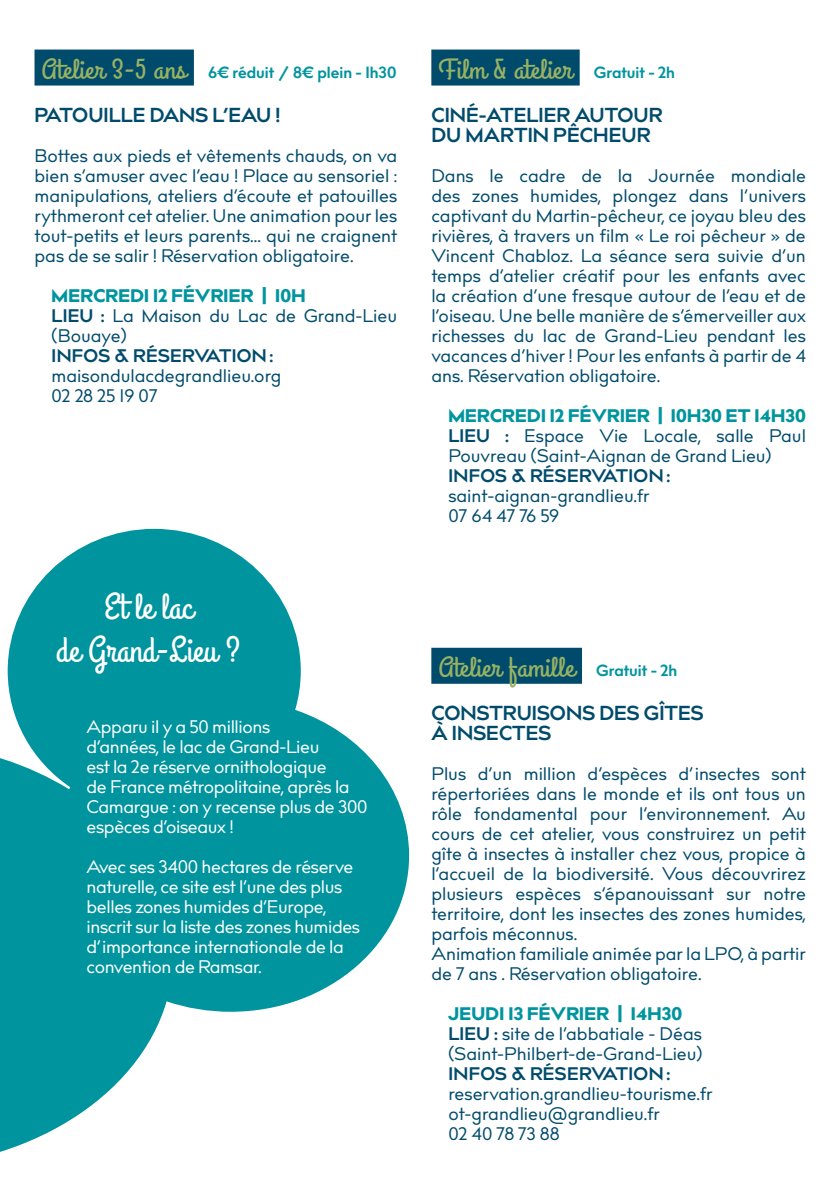
<style>
.page{position:relative;width:840px;height:1191px;background:#fff}
.page>*{position:absolute;margin:0;border:0;box-sizing:border-box;transform-origin:0 0}
.t1{font:36px "Grand Hotel";color:#fff}
.t2{font:28px "Grand Hotel";letter-spacing:.01em;color:#98b263;scale:1.1 1}
.DESCRIPTION{font:700 20px "billcorporatemedium";letter-spacing:.005em;color:#004b6c}
.t3{font:18px/20px "billcorporatemedium";color:#004b6c;text-align:justify}
.t4{font:18px/20px "billcorporatemedium";letter-spacing:-.02em;color:#fff}
.t5{font:18px "billcorporatemedium super";letter-spacing:.02em;color:#00949e}
.t6{font:700 18px "billcorporatemedium";letter-spacing:.02em;color:#004b6c}
.t7{font:700 16px "billcorporatemedium";color:#00949e}
.s1{font-family:"Grand Hotel";font-weight:400;font-size:28px;color:#98b263}
.s2{font-weight:700}
.s3{font-family:"billcorporatemedium";font-weight:700;font-size:16px;color:#00949e}
</style>
<div class="page">
<svg style="left:0;top:529px;width:409px;height:623px;fill:#00949e"></svg>
<div style="left:34px;top:50px;width:160px;height:36px;background:#004b6c"></div>
<div style="left:431px;top:50px;width:148px;height:36px;background:#004b6c"></div>
<div style="left:431px;top:648px;width:150px;height:36px;background:#004b6c"></div>
<p class="t7" style="left:42px;top:61px;width:356px"><span class="s1">Atelier 3-5 ans</span> 6€ réduit / 8€ plein - 1h30</p>
<p class="DESCRIPTION" style="left:35px;top:100px;width:247px">PATOUILLE DANS L’EAU !</p>
<p class="t3" style="left:34px;top:146px;width:364px">Bottes aux pieds et vêtements chauds, on va bien s’amuser avec l’eau ! Place au sensoriel : manipulations, ateliers d’écoute et patouilles rythmeront cet atelier. Une animation pour les tout-petits et leurs parents... qui ne craignent pas de se salir ! Réservation obligatoire.</p>
<p class="t5" style="left:52px;top:282px;width:255px">MERCREDI 12 FÉVRIER | 10H</p>
<p class="t3" style="left:51px;top:306px;width:347px"><span class="s2">LIEU :</span> La Maison du Lac de Grand-Lieu (Bouaye)</p>
<p class="t6" style="left:52px;top:342px;width:223px">INFOS &amp; RÉSERVATION :</p>
<p class="t3" style="left:51px;top:366px;width:231px">maisondulacdegrandlieu.org</p>
<p class="t3" style="left:51px;top:386px;width:107px">02 28 25 19 07</p>
<p class="t1" style="left:104px;top:584px;width:90px">Et le lac</p>
<p class="t1" style="left:56px;top:627px;width:186px">de Grand-Lieu ?</p>
<p class="t4" style="left:86px;top:717px;width:185px">Apparu il y a 50 millions</p>
<p class="t4" style="left:86px;top:737px;width:234px">d’années, le lac de Grand-Lieu</p>
<p class="t4" style="left:86px;top:757px;width:282px">est la 2e réserve ornithologique<br>de France métropolitaine, après la<br>Camargue : on y recense plus de 300</p>
<p class="t4" style="left:86px;top:817px;width:148px">espèces d’oiseaux !</p>
<p class="t4" style="left:86px;top:857px;width:275px">Avec ses 3400 hectares de réserve naturelle, ce site est l’une des plus belles zones humides d’Europe, inscrit sur la liste des zones humides d’importance internationale de la convention de Ramsar.</p>
<p class="t2" style="left:438px;top:51px;width:216px">Film &amp; atelier <span class="s3">Gratuit - 2h</span></p>
<p class="DESCRIPTION" style="left:431px;top:100px;width:232px">CINÉ-ATELIER AUTOUR</p>
<p class="DESCRIPTION" style="left:431px;top:120px;width:220px">DU MARTIN PÊCHEUR</p>
<p class="t3" style="left:431px;top:166px;width:376px">Dans le cadre de la Journée mondiale des zones humides, plongez dans l’univers captivant du Martin-pêcheur, ce joyau bleu des rivières, à travers un film « Le roi pêcheur » de Vincent Chabloz. La séance sera suivie d’un temps d’atelier créatif pour les enfants avec la création d’une fresque autour de l’eau et de l’oiseau. Une belle manière de s’émerveiller aux richesses du lac de Grand-Lieu pendant les vacances d’hiver ! Pour les enfants à partir de 4 ans. Réservation obligatoire.</p>
<p class="t5" style="left:448px;top:402px;width:358px">MERCREDI 12 FÉVRIER | 10H30 ET 14H30</p>
<p class="t3" style="left:448px;top:426px;width:359px"><span class="s2">LIEU :</span> Espace Vie Locale, salle Paul<br>Pouvreau (Saint-Aignan de Grand Lieu)</p>
<p class="t6" style="left:448px;top:462px;width:223px">INFOS &amp; RÉSERVATION :</p>
<p class="t3" style="left:448px;top:486px;width:202px">saint-aignan-grandlieu.fr</p>
<p class="t3" style="left:448px;top:506px;width:112px">07 64 47 76 59</p>
<p class="t2" style="left:438px;top:649px;width:218px">Atelier famille <span class="s3">Gratuit - 2h</span></p>
<p class="DESCRIPTION" style="left:431px;top:698px;width:274px">CONSTRUISONS DES GÎTES</p>
<p class="DESCRIPTION" style="left:431px;top:718px;width:121px">À INSECTES</p>
<p class="t3" style="left:431px;top:764px;width:376px">Plus d’un million d’espèces d’insectes sont répertoriées dans le monde et ils ont tous un rôle fondamental pour l’environnement. Au cours de cet atelier, vous construirez un petit gîte à insectes à installer chez vous, propice à l’accueil de la biodiversité. Vous découvrirez plusieurs espèces s’épanouissant sur notre territoire, dont les insectes des zones humides, parfois méconnus.</p>
<p class="t3" style="left:431px;top:944px;width:376px">Animation familiale animée par la LPO, à partir de 7 ans . Réservation obligatoire.</p>
<p class="t5" style="left:448px;top:1000px;width:235px">JEUDI 13 FÉVRIER | 14H30</p>
<p class="t3" style="left:448px;top:1024px;width:255px"><span class="s2">LIEU :</span> site de l’abbatiale - Déas</p>
<p class="t3" style="left:448px;top:1044px;width:255px">(Saint-Philbert-de-Grand-Lieu)</p>
<p class="t6" style="left:448px;top:1060px;width:223px">INFOS &amp; RÉSERVATION :</p>
<p class="t3" style="left:448px;top:1084px;width:265px">reservation.grandlieu-tourisme.fr</p>
<p class="t3" style="left:448px;top:1104px;width:213px">ot-grandlieu@grandlieu.fr</p>
<p class="t3" style="left:448px;top:1124px;width:113px">02 40 78 73 88</p>
</div>
